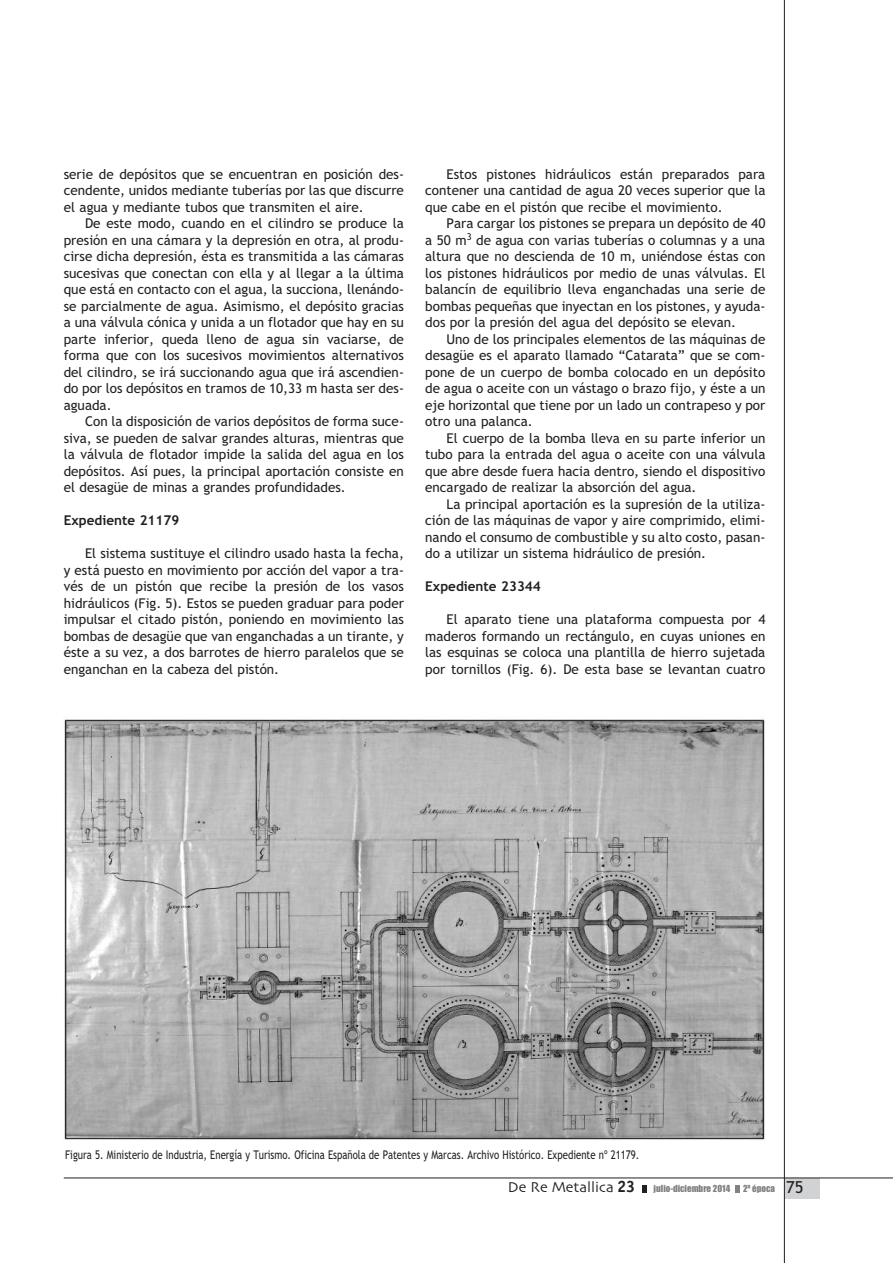
<style>
.page{position:relative;width:893px;height:1263px;background:#fff}
.page>*{position:absolute;margin:0;border:0;box-sizing:border-box;transform-origin:0 0}
.t1{font:16.5px "Trebuchet MS";color:#231f20}
.t2{font:13.5px/16.5px "Trebuchet MS";color:#231f20;text-align:justify}
.t3{font:700 13.5px "Trebuchet MS";color:#231f20}
.t4{font:12px "Trebuchet MS";color:#231f20;scale:.8 1}
.t5{font:9px "Impact";color:#808285}
.s1{font-family:"Skia";font-size:15px;color:#231f20}
.s2{font-family:"Officina Sans";font-weight:700;font-size:16.5px;color:#231f20}
</style>
<div class="page">
<div style="left:784px;top:1178px;width:35px;height:20px;background:#d1d2d4"></div>
<hr style="left:784px;top:0;width:1px;height:1263px;background:#231f20">
<hr style="left:64px;top:1177px;width:829px;height:1px;background:#231f20">
<svg style="left:735px;top:1185px;width:5px;height:7px"></svg>
<svg style="left:642px;top:1185px;width:5px;height:7px"></svg>
<img style="left:64px;top:719px;width:701px;height:421px">
<p class="t2" style="left:64px;top:166px;width:342px">serie de depósitos que se encuentran en posición des&shy;cendente, unidos mediante tuberías por las que discurre el agua y mediante tubos que transmiten el aire.</p>
<p class="t2" style="left:64px;top:215px;width:342px;text-indent:21px">De este modo, cuando en el cilindro se produce la presión en una cámara y la depresión en otra, al produ&shy;cirse dicha depresión, ésta es transmitida a las cámaras sucesivas que conectan con ella y al llegar a la última que está en contacto con el agua, la succiona, llenándo&shy;se parcialmente de agua. Asimismo, el depósito gracias a una válvula cónica y unida a un flotador que hay en su parte inferior, queda lleno de agua sin vaciarse, de forma que con los sucesivos movimientos alternativos del cilindro, se irá succionando agua que irá ascendien&shy;do por los depósitos en tramos de 10,33 m hasta ser des&shy;aguada.</p>
<p class="t2" style="left:64px;top:413px;width:342px;text-indent:21px">Con la disposición de varios depósitos de forma suce&shy;siva, se pueden de salvar grandes alturas, mientras que la válvula de flotador impide la salida del agua en los depósitos. Así pues, la principal aportación consiste en el desagüe de minas a grandes profundidades.</p>
<p class="t3" style="left:64px;top:512px;width:117px">Expediente 21179</p>
<p class="t2" style="left:64px;top:545px;width:342px;text-indent:21px">El sistema sustituye el cilindro usado hasta la fecha, y está puesto en movimiento por acción del vapor a tra&shy;vés de un pistón que recibe la presión de los vasos hidráulicos (Fig. 5). Estos se pueden graduar para poder impulsar el citado pistón, poniendo en movimiento las bombas de desagüe que van enganchadas a un tirante, y éste a su vez, a dos barrotes de hierro paralelos que se enganchan en la cabeza del pistón.</p>
<p class="t2" style="left:425px;top:166px;width:342px;text-indent:21px">Estos pistones hidráulicos están preparados para contener una cantidad de agua 20 veces superior que la que cabe en el pistón que recibe el movimiento.</p>
<p class="t2" style="left:425px;top:215px;width:342px;text-indent:21px">Para cargar los pistones se prepara un depósito de 40 a 50 m<sup>3</sup> de agua con varias tuberías o columnas y a una altura que no descienda de 10 m, uniéndose éstas con los pistones hidráulicos por medio de unas válvulas. El balancín de equilibrio lleva enganchadas una serie de bombas pequeñas que inyectan en los pistones, y ayuda&shy;dos por la presión del agua del depósito se elevan.</p>
<p class="t2" style="left:425px;top:331px;width:342px;text-indent:21px">Uno de los principales elementos de las máquinas de desagüe es el aparato llamado “Catarata” que se com&shy;pone de un cuerpo de bomba colocado en un depósito de agua o aceite con un vástago o brazo fijo, y éste a un eje horizontal que tiene por un lado un contrapeso y por otro una palanca.</p>
<p class="t2" style="left:425px;top:430px;width:342px;text-indent:21px">El cuerpo de la bomba lleva en su parte inferior un tubo para la entrada del agua o aceite con una válvula que abre desde fuera hacia dentro, siendo el dispositivo encargado de realizar la absorción del agua.</p>
<p class="t2" style="left:425px;top:496px;width:342px;text-indent:21px">La principal aportación es la supresión de la utiliza&shy;ción de las máquinas de vapor y aire comprimido, elimi&shy;nando el consumo de combustible y su alto costo, pasan&shy;do a utilizar un sistema hidráulico de presión.</p>
<p class="t3" style="left:425px;top:578px;width:117px">Expediente 23344</p>
<p class="t2" style="left:425px;top:611px;width:342px;text-indent:21px">El aparato tiene una plataforma compuesta por 4 maderos formando un rectángulo, en cuyas uniones en las esquinas se coloca una plantilla de hierro sujetada por tornillos (Fig. 6). De esta base se levantan cuatro</p>
<p class="t4" style="left:65px;top:1147px;width:719px">Figura 5. Ministerio de Industria, Energía y Turismo. Oficina Española de Patentes y Marcas. Archivo Histórico. Expediente nº 21179.</p>
<p class="t5" style="left:508px;top:1184px;width:224px"><span class="s1">De Re Metallica</span> <span class="s2">23</span> julio-diciembre 2014</p>
<p class="t5" style="left:743px;top:1184px;width:34px">2ª época</p>
<p class="t1" style="left:786px;top:1177px;width:19px">75</p>
</div>
